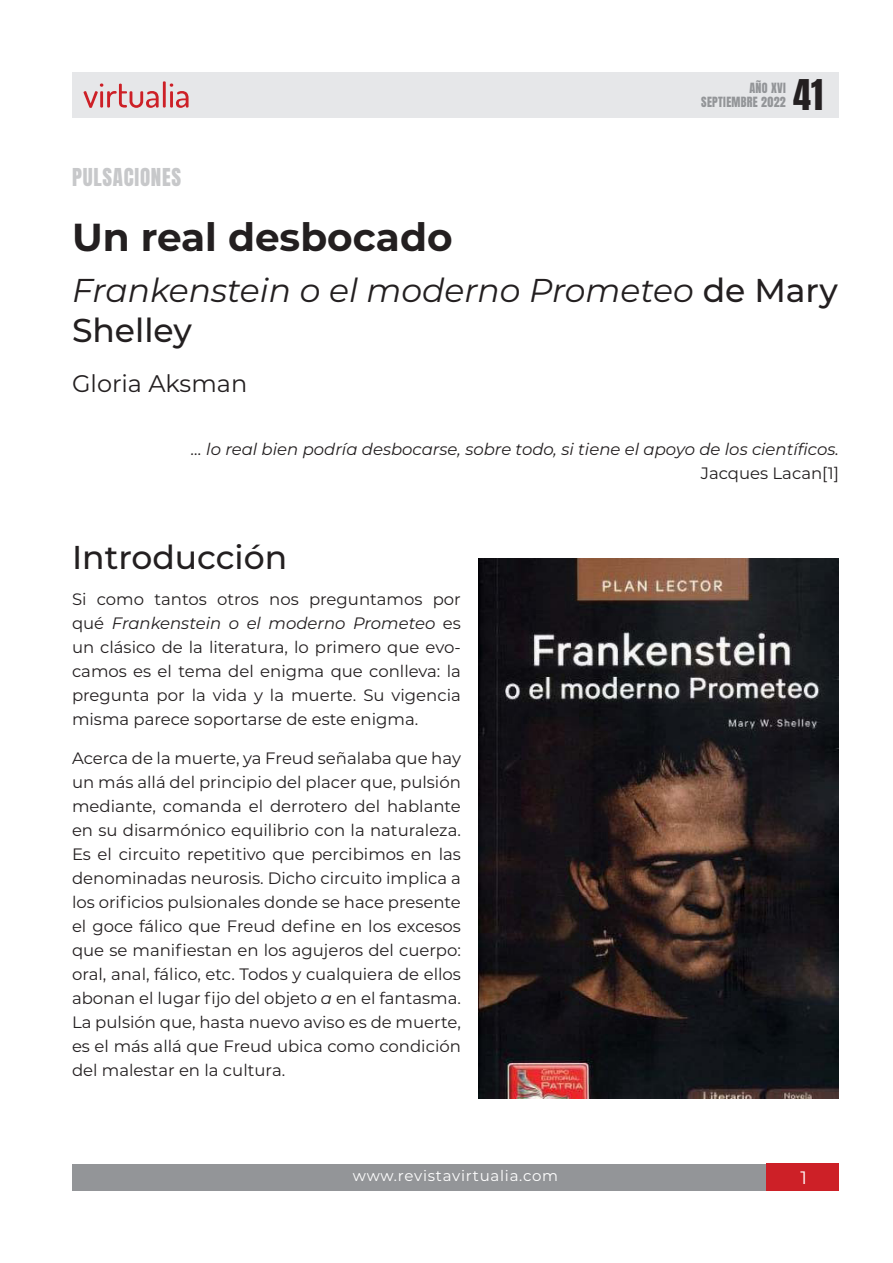
<style>
.page{position:relative;width:893px;height:1263px;background:#fff}
.page>*{position:absolute;margin:0;border:0;box-sizing:border-box;transform-origin:0 0}
.Titulo{font:700 39px "Montserrat";color:#231f20}
.t1{font:36px "Anton";color:#231f20}
.TituloSub{font:italic 33px/39.6px "Montserrat";color:#231f20}
.TituloSub-2{font:500 33px "Montserrat";color:#231f20}
.Autor{font:24px "Montserrat";color:#231f20}
.Volanta{font:21px "Anton";letter-spacing:.035em;color:#c7c8ca}
.t2{font:18px "Montserrat";color:#fff}
.Parrafo{font:16.5px/24px "Montserrat";color:#231f20;text-align:justify}
.Parrafo-2{font:italic 16.5px/24px "Montserrat";color:#231f20;text-align:right}
.t3{font:15px "Montserrat";letter-spacing:.05em;color:#fff}
.t4{font:12px/14.4px "Anton";letter-spacing:.025em;color:#939598;text-align:right}
.s1{font-weight:500;font-style:normal}
.s2{font-style:normal}
.s3{font-style:italic}
</style>
<div class="page">
<div style="left:72px;top:1164px;width:750px;height:27px;background:#939598"></div>
<div style="left:767px;top:1164px;width:72px;height:27px;background:#cd2027"></div>
<div style="left:72px;top:72px;width:767px;height:45px;background:#e6e7e9"></div>
<svg style="left:84px;top:81px;width:105px;height:27px"></svg>
<img style="left:479px;top:558px;width:360px;height:540px">
<h2 class="t1" style="left:793px;top:76px;width:31px">41</h2>
<p class="t4" style="left:701px;top:82px;width:86px">AÑO XVI<br>SEPTIEMBRE 2022</p>
<p class="Volanta" style="left:72px;top:166px;width:111px">PULSACIONES</p>
<p class="Titulo" style="left:72px;top:209px;width:382px">Un real desbocado</p>
<p class="TituloSub" style="left:72px;top:270px;width:767px">Frankenstein o el moderno Prometeo <span class="s1">de Mary<br>Shelley</span></p>
<p class="Autor" style="left:72px;top:366px;width:177px">Gloria Aksman</p>
<p class="Parrafo-2" style="left:191px;top:436px;width:649px">… lo real bien podría desbocarse, sobre todo, si tiene el apoyo de los científicos.<br><span class="s2">Jacques Lacan[1]</span></p>
<p class="TituloSub-2" style="left:72px;top:535px;width:217px">Introducción</p>
<p class="Parrafo" style="left:72px;top:587px;width:390px">Si como tantos otros nos preguntamos por qué <span class="s3">Frankenstein o el moderno Prometeo</span> es un clásico de la literatura, lo primero que evo&shy;camos es el tema del enigma que conlleva: la pregunta por la vida y la muerte. Su vigencia misma parece soportarse de este enigma.</p>
<p class="Parrafo" style="left:72px;top:746px;width:390px">Acerca de la muerte, ya Freud señalaba que hay un más allá del principio del placer que, pulsión mediante, comanda el derrotero del hablante en su disarmónico equilibrio con la naturaleza.<br>Es el circuito repetitivo que percibimos en las denominadas neurosis. Dicho circuito implica a los orificios pulsionales donde se hace presente el goce fálico que Freud define en los excesos que se manifiestan en los agujeros del cuerpo: oral, anal, fálico, etc. Todos y cualquiera de ellos abonan el lugar fijo del objeto <span class="s3">a</span> en el fantasma.<br>La pulsión que, hasta nuevo aviso es de muerte, es el más allá que Freud ubica como condición del malestar en la cultura.</p>
<p class="t3" style="left:353px;top:1165px;width:207px">www.revistavirtualia.com</p>
<p class="t2" style="left:800px;top:1165px;width:8px">1</p>
</div>
